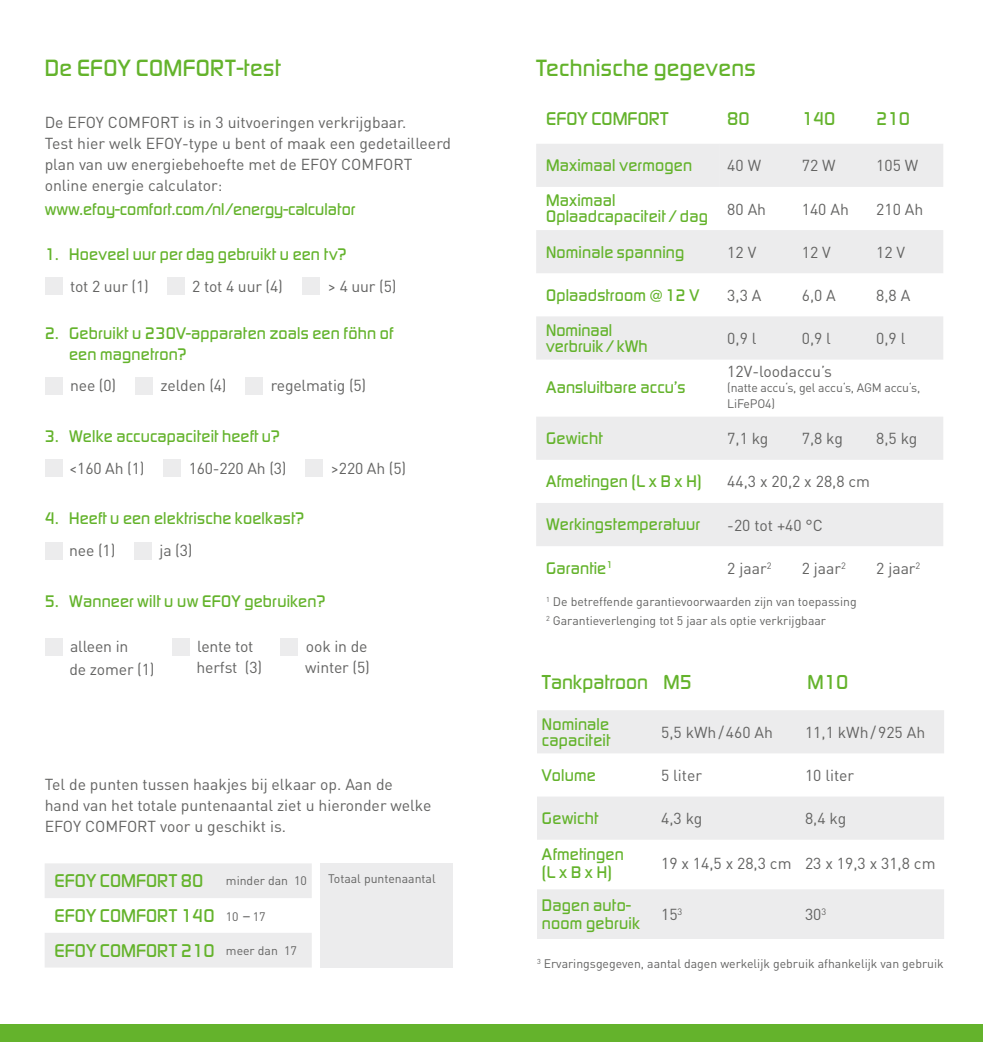
<style>
.page{position:relative;width:983px;height:1042px;background:#fff}
.page>*{position:absolute;margin:0;border:0;box-sizing:border-box;transform-origin:0 0}
.t1{font:500 24.5px "Digital Sans EF";letter-spacing:.01em;color:#64b32c}
.t2{font:500 21px "Digital Sans EF";color:#64b32c}
.t3{font:500 19.25px/34.6px "Digital Sans EF";color:#64b32c}
.t4{font:500 17.5px/15.8px "Digital Sans EF";letter-spacing:.01em;color:#64b32c}
.t5{font:15.75px/21px "DIN Pro";color:#636362}
.t6{font:12.25px/15.8px "DIN Pro";color:#636362}
.s1{font-family:"DIN Pro";font-weight:400;font-size:12.25px;color:#636362}
.s2{font-family:"DIN Pro";font-weight:400;font-size:15.75px;color:#636362}
</style>
<div class="page">
<div style="left:45px;top:277px;width:18px;height:18px;background:#ececed"></div>
<div style="left:167px;top:277px;width:18px;height:18px;background:#ececed"></div>
<div style="left:302px;top:277px;width:18px;height:18px;background:#ececed"></div>
<div style="left:45px;top:377px;width:18px;height:18px;background:#ececed"></div>
<div style="left:135px;top:377px;width:18px;height:18px;background:#ececed"></div>
<div style="left:245px;top:377px;width:18px;height:18px;background:#ececed"></div>
<div style="left:45px;top:459px;width:18px;height:18px;background:#ececed"></div>
<div style="left:163px;top:459px;width:18px;height:18px;background:#ececed"></div>
<div style="left:305px;top:459px;width:18px;height:18px;background:#ececed"></div>
<div style="left:45px;top:541px;width:18px;height:18px;background:#ececed"></div>
<div style="left:134px;top:541px;width:18px;height:18px;background:#ececed"></div>
<div style="left:172px;top:638px;width:17px;height:18px;background:#ececed"></div>
<div style="left:45px;top:638px;width:18px;height:18px;background:#ececed"></div>
<div style="left:280px;top:638px;width:18px;height:18px;background:#ececed"></div>
<svg style="left:45px;top:863px;width:267px;height:104px"></svg>
<div style="left:320px;top:863px;width:133px;height:104px;background:#ececed"></div>
<div style="left:0;top:1024px;width:982px;height:18px;background:#64b32c"></div>
<svg style="left:536px;top:144px;width:407px;height:402px;fill:#efeff0"></svg>
<div style="left:719px;top:144px;width:224px;height:43px;background:#ececed"></div>
<div style="left:537px;top:710px;width:406px;height:43px;background:#ececed"></div>
<svg style="left:537px;top:797px;width:406px;height:142px;fill:#ececed"></svg>
<h1 class="t1" style="left:45px;top:53px;width:237px">De EFOY COMFORT-test</h1>
<p class="t5" style="left:45px;top:111px;width:408px">De EFOY COMFORT is in 3 uitvoeringen verkrijgbaar.<br>Test hier welk EFOY-type u bent of maak een gedetailleerd plan van uw energiebehoefte met de EFOY COMFORT online energie calculator:</p>
<p class="t4" style="left:45px;top:201px;width:312px">www.efoy-comfort.com/nl/energy-calculator</p>
<p class="t4" style="left:45px;top:246px;width:303px">1. Hoeveel uur per dag gebruikt u een tv?</p>
<p class="t5" style="left:70px;top:275px;width:80px">tot 2 uur (1)</p>
<p class="t5" style="left:192px;top:275px;width:92px">2 tot 4 uur (4)</p>
<p class="t5" style="left:328px;top:275px;width:70px">&gt; 4 uur (5)</p>
<p class="t4" style="left:69px;top:322px;width:325px;line-height:21px;text-indent:-24px">2. Gebruikt u 230V-apparaten zoals een föhn of een magnetron?</p>
<p class="t5" style="left:70px;top:374px;width:48px">nee (0)</p>
<p class="t5" style="left:160px;top:374px;width:68px">zelden (4)</p>
<p class="t5" style="left:271px;top:374px;width:97px">regelmatig (5)</p>
<p class="t4" style="left:45px;top:428px;width:237px">3. Welke accucapaciteit heeft u?</p>
<p class="t5" style="left:69px;top:457px;width:77px">&lt;160 Ah (1)</p>
<p class="t5" style="left:189px;top:457px;width:99px">160-220 Ah (3)</p>
<p class="t5" style="left:331px;top:457px;width:77px">&gt;220 Ah (5)</p>
<p class="t4" style="left:45px;top:510px;width:261px">4. Heeft u een elektrische koelkast?</p>
<p class="t5" style="left:69px;top:539px;width:48px">nee (1)</p>
<p class="t5" style="left:159px;top:539px;width:35px">ja (3)</p>
<p class="t4" style="left:45px;top:593px;width:282px">5. Wanneer wilt u uw EFOY gebruiken?</p>
<p class="t5" style="left:196px;top:635px;width:67px">lente tot herfst (3)</p>
<p class="t5" style="left:69px;top:634px;width:87px;line-height:22.8px">alleen in<br>de zomer (1)</p>
<p class="t5" style="left:305px;top:635px;width:66px">ook in de winter (5)</p>
<p class="t5" style="left:45px;top:773px;width:388px">Tel de punten tussen haakjes bij elkaar op. Aan de hand van het totale puntenaantal ziet u hieronder welke<br>EFOY COMFORT voor u geschikt is.</p>
<p class="t3" style="left:55px;top:863px;width:254px">EFOY COMFORT 80 <span class="s1">minder dan 10<br></span>EFOY COMFORT 140 <span class="s1">10</span> <span class="s2">–</span> <span class="s1">17<br></span>EFOY COMFORT 210 <span class="s1">meer dan 17</span></p>
<p class="t6" style="left:328px;top:870px;width:109px">Totaal puntenaantal</p>
<h1 class="t1" style="left:536px;top:53px;width:221px">Technische gegevens</h1>
<p class="t3" style="left:546px;top:101px;width:124px">EFOY COMFORT</p>
<p class="t3" style="left:727px;top:101px;width:24px">80</p>
<p class="t3" style="left:801px;top:101px;width:35px">140</p>
<p class="t3" style="left:876px;top:101px;width:35px">210</p>
<p class="t4" style="left:546px;top:157px;width:148px">Maximaal vermogen</p>
<p class="t5" style="left:727px;top:154px;width:35px">40 W</p>
<p class="t5" style="left:801px;top:154px;width:35px">72 W</p>
<p class="t5" style="left:876px;top:154px;width:44px">105 W</p>
<p class="t4" style="left:546px;top:193px;width:221px">Maximaal<br>Oplaadcapaciteit / dag <sup>80</sup> <sup>Ah</sup></p>
<p class="t5" style="left:801px;top:198px;width:49px">140 Ah</p>
<p class="t5" style="left:876px;top:198px;width:49px">210 Ah</p>
<p class="t4" style="left:546px;top:244px;width:140px">Nominale spanning</p>
<p class="t5" style="left:727px;top:241px;width:30px">12 V</p>
<p class="t5" style="left:801px;top:241px;width:30px">12 V</p>
<p class="t5" style="left:876px;top:241px;width:30px">12 V</p>
<p class="t4" style="left:546px;top:287px;width:155px">Oplaadstroom @12 V</p>
<p class="t5" style="left:727px;top:284px;width:36px">3,3 A</p>
<p class="t5" style="left:801px;top:284px;width:36px">6,0 A</p>
<p class="t5" style="left:876px;top:284px;width:36px">8,8 A</p>
<p class="t4" style="left:546px;top:322px;width:103px">Nominaal verbruik/kWh</p>
<p class="t5" style="left:727px;top:327px;width:31px">0,9 l</p>
<p class="t5" style="left:801px;top:327px;width:31px">0,9 l</p>
<p class="t5" style="left:876px;top:327px;width:31px">0,9 l</p>
<p class="t4" style="left:546px;top:379px;width:141px">Aansluitbare accu’s</p>
<p class="t5" style="left:727px;top:360px;width:106px">12V-loodaccu’s</p>
<p class="t6" style="left:727px;top:379px;width:194px">(natte accu‘s, gel accu‘s, AGM accu‘s,<br>LiFePO4)</p>
<p class="t4" style="left:546px;top:430px;width:58px">Gewicht</p>
<p class="t5" style="left:727px;top:427px;width:43px">7,1 kg</p>
<p class="t5" style="left:801px;top:427px;width:43px">7,8 kg</p>
<p class="t5" style="left:876px;top:427px;width:43px">8,5 kg</p>
<p class="t4" style="left:546px;top:473px;width:157px">Afmetingen (L x B x H)</p>
<p class="t5" style="left:727px;top:470px;width:144px">44,3 x 20,2 x 28,8 cm</p>
<p class="t4" style="left:546px;top:516px;width:155px">Werkingstemperatuur</p>
<p class="t5" style="left:727px;top:514px;width:97px">-20 tot +40 °C</p>
<p class="t4" style="left:546px;top:560px;width:68px">Garantie<sup>1</sup></p>
<p class="t5" style="left:727px;top:557px;width:46px">2 jaar<sup>2</sup></p>
<p class="t5" style="left:801px;top:557px;width:46px">2 jaar<sup>2</sup></p>
<p class="t5" style="left:876px;top:557px;width:46px">2 jaar<sup>2</sup></p>
<p class="t6" style="left:546px;top:592px;width:312px;line-height:19.2px"><sup>1</sup> De betreffende garantievoorwaarden zijn van toepassing<br><sup>2</sup> Garantieverlenging tot 5 jaar als optie verkrijgbaar</p>
<h2 class="t2" style="left:542px;top:669px;width:152px">Tankpatroon M5</h2>
<h2 class="t2" style="left:807px;top:669px;width:42px">M10</h2>
<p class="t4" style="left:542px;top:716px;width:70px">Nominale capaciteit</p>
<p class="t5" style="left:661px;top:721px;width:113px">5,5 kWh/460 Ah</p>
<p class="t5" style="left:804px;top:721px;width:122px">11,1 kWh/925 Ah</p>
<p class="t4" style="left:542px;top:767px;width:55px">Volume</p>
<p class="t5" style="left:661px;top:764px;width:42px">5 liter</p>
<p class="t5" style="left:804px;top:764px;width:51px">10 liter</p>
<p class="t4" style="left:542px;top:810px;width:58px">Gewicht</p>
<p class="t5" style="left:661px;top:807px;width:43px">4,3 kg</p>
<p class="t5" style="left:804px;top:807px;width:43px">8,4 kg</p>
<p class="t4" style="left:542px;top:845px;width:83px;line-height:17.5px">Afmetingen (L x B x H)</p>
<p class="t5" style="left:661px;top:852px;width:276px">19 x 14,5 x 28,3 cm 23 x 19,3 x 31,8 cm</p>
<p class="t4" style="left:542px;top:896px;width:99px;line-height:17.5px">Dagen auto&shy;noom gebruik</p>
<p class="t5" style="left:661px;top:903px;width:23px">15<sup>3</sup></p>
<p class="t5" style="left:804px;top:903px;width:23px">30<sup>3</sup></p>
<p class="t6" style="left:537px;top:955px;width:408px"><sup>3</sup> Ervaringsgegeven, aantal dagen werkelijk gebruik afhankelijk van gebruik</p>
</div>
